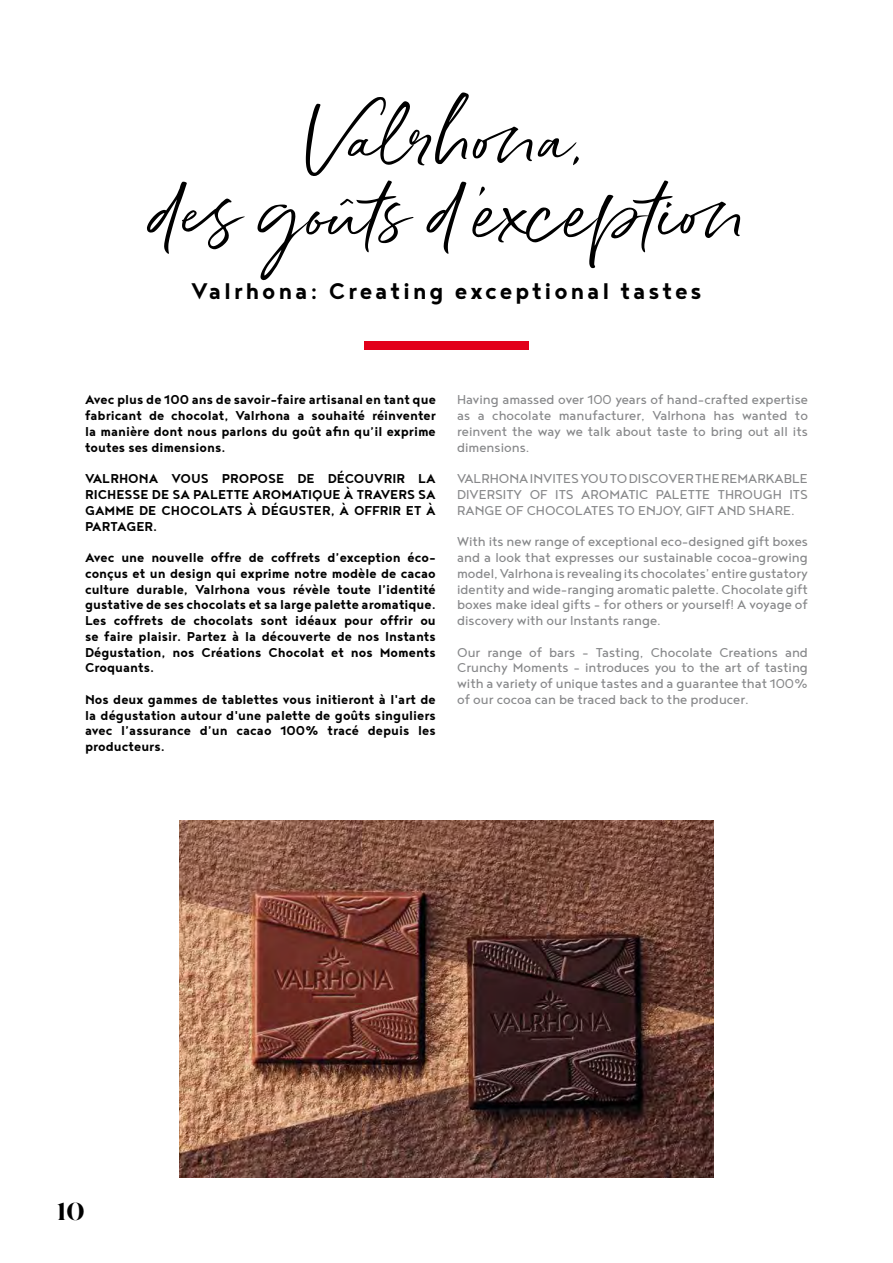
<style>
.page{position:relative;width:893px;height:1263px;background:#fff}
.page>*{position:absolute;margin:0;border:0;box-sizing:border-box;transform-origin:0 0}
.t1{font:69px/75px "Belluga Solid Wide";color:#000;text-align:center}
.t2{font:700 27.75px "Noyh Geometric";letter-spacing:.1em;color:#000}
.t3{font:600 21px "Hera Big";color:#000}
.t4{font:700 15.75px/15.8px "Noyh Geometric";color:#000;text-align:justify}
.t5{font:15.75px/15.8px "Noyh Geometric";color:#87888a;text-align:justify}
</style>
<div class="page">
<img style="left:180px;top:820px;width:533px;height:357px">
<div style="left:364px;top:342px;width:165px;height:8px;background:#e2001a"></div>
<h1 class="t1" style="left:147px;top:99px;width:601px">Valrhona,<br>des goûts d'exception</h1>
<h2 class="t2" style="left:191px;top:275px;width:512px">Valrhona: Creating exceptional tastes</h2>
<p class="t4" style="left:85px;top:392px;width:352px">Avec plus de 100 ans de savoir-faire artisanal en tant que fabricant de chocolat, Valrhona a souhaité réinventer la manière dont nous parlons du goût afin qu’il exprime toutes ses dimensions.</p>
<p class="t4" style="left:85px;top:470px;width:352px">VALRHONA VOUS PROPOSE DE DÉCOUVRIR LA RICHESSE DE SA PALETTE AROMATIQUE À TRAVERS SA GAMME DE CHOCOLATS À DÉGUSTER, À OFFRIR ET À PARTAGER.</p>
<p class="t4" style="left:85px;top:549px;width:352px">Avec une nouvelle offre de coffrets d’exception éco&shy;conçus et un design qui exprime notre modèle de cacao culture durable, Valrhona vous révèle toute l’identité gustative de ses chocolats et sa large palette aromatique.<br>Les coffrets de chocolats sont idéaux pour offrir ou se faire plaisir. Partez à la découverte de nos Instants Dégustation, nos Créations Chocolat et nos Moments Croquants.</p>
<p class="t4" style="left:85px;top:691px;width:352px">Nos deux gammes de tablettes vous initieront à l'art de la dégustation autour d'une palette de goûts singuliers avec l’assurance d’un cacao 100% tracé depuis les producteurs.</p>
<p class="t5" style="left:457px;top:392px;width:352px">Having amassed over 100 years of hand-crafted expertise as a chocolate manufacturer, Valrhona has wanted to reinvent the way we talk about taste to bring out all its dimensions.</p>
<p class="t5" style="left:457px;top:470px;width:352px">VALRHONA INVITES YOU TO DISCOVER THE REMARKABLE DIVERSITY OF ITS AROMATIC PALETTE THROUGH ITS RANGE OF CHOCOLATES TO ENJOY, GIFT AND SHARE.</p>
<p class="t5" style="left:457px;top:533px;width:352px">With its new range of exceptional eco-designed gift boxes and a look that expresses our sustainable cocoa-growing model, Valrhona is revealing its chocolates’ entire gustatory identity and wide-ranging aromatic palette. Chocolate gift boxes make ideal gifts - for others or yourself! A voyage of discovery with our Instants range.</p>
<p class="t5" style="left:457px;top:644px;width:352px">Our range of bars - Tasting, Chocolate Creations and Crunchy Moments - introduces you to the art of tasting with a variety of unique tastes and a guarantee that 100% of our cocoa can be traced back to the producer.</p>
<h3 class="t3" style="left:58px;top:1195px;width:29px">10</h3>
</div>
